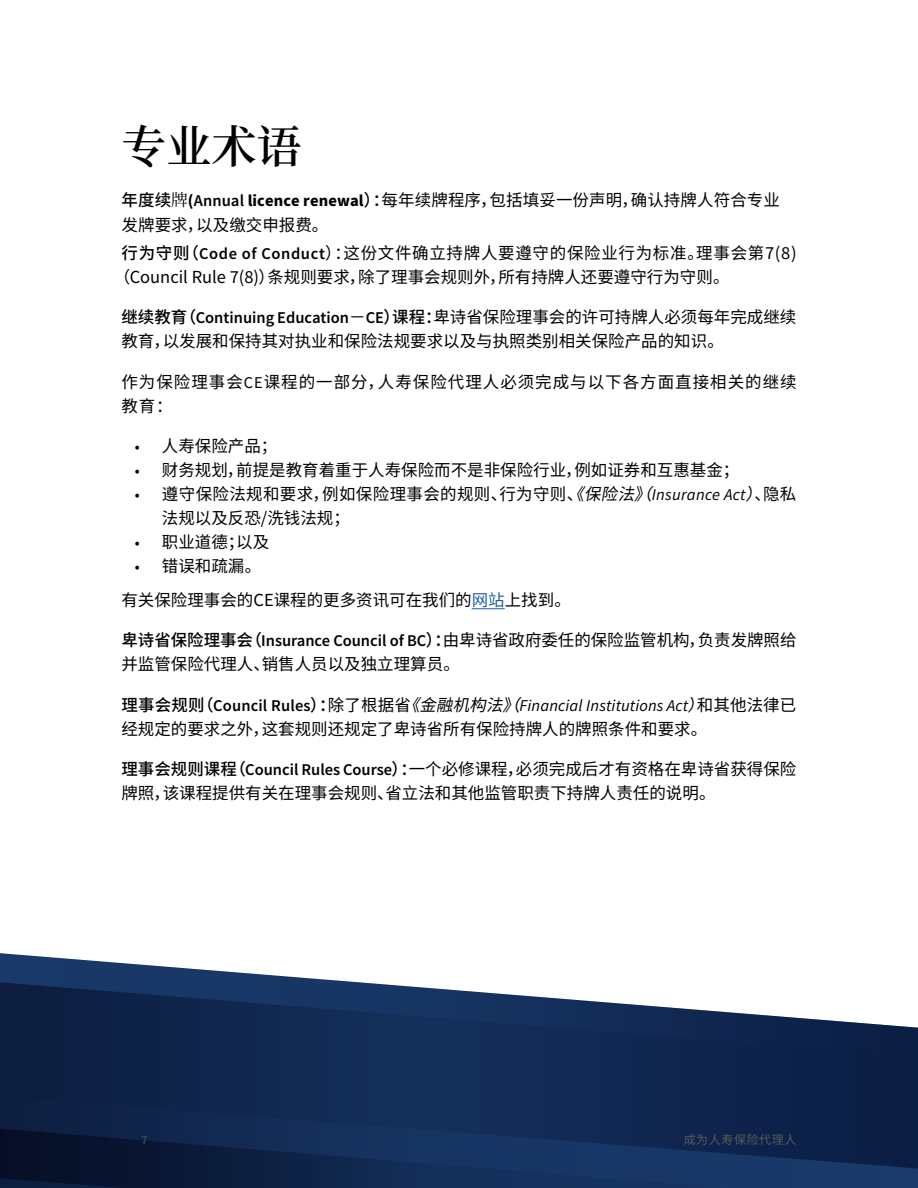
<style>
.page{position:relative;width:918px;height:1188px;background:#fff}
.page>*{position:absolute;margin:0;border:0;box-sizing:border-box;transform-origin:0 0}
.t1{font:600 45px "Source Han Serif SC";color:#000}
.t2{font:16.5px/24px "Source Han Sans CN";color:#000}
.t3{font:italic 16.5px "Source Sans Pro";letter-spacing:.01em;color:#000}
.t4{font:16.5px/24px "Source Han Sans CN";letter-spacing:.02em;color:#000}
.t5{font:16.5px/24px "Source Han Sans CN";letter-spacing:.06em;color:#000}
.t6{font:12px "Source Han Sans CN";letter-spacing:.05em;color:#58595b}
.t7{font:12px "Source Sans Pro";color:#58595b}
.s1{font-weight:500}
.s2{font-family:"Koz Min Pr 6 N"}
.s3{font-family:"Source Sans Pro";font-weight:700}
.s4{font-family:"Source Sans Pro";font-weight:600}
.s5{font-family:"Source Sans Pro"}
.s6{font-style:italic}
.s7{font-family:"Source Sans Pro";font-style:italic}
.s8{color:#215e9e}
.s9{font-family:"Source Han Sans CN";font-weight:500;font-style:normal}
.s10{font-weight:600;font-style:normal}
.s11{font-family:"Source Han Sans CN";font-style:normal}
.s12{font-family:"Source Han Sans CN"}
</style>
<div class="page">
<svg style="left:0;top:1170px;width:914px;height:18px;background:#112a52"></svg>
<svg style="left:0;top:953px;width:918px;height:217px"></svg>
<hr style="left:472px;top:608px;width:33px;height:1px;background:#215e9e">
<h1 class="t1" style="left:122px;top:121px;width:181px">专业术语</h1>
<p class="t2" style="left:122px;top:187px;width:660px;line-height:25.7px"><span class="s1">年度续</span><span class="s2">牌</span><span class="s3">(</span><span class="s4">Annual</span> <span class="s3">licence renewal</span><span class="s1">）：</span>每年续牌程序，包括填妥一份声明，确认持牌人符合专业发牌要求，以及缴交申报费。</p>
<p class="t2" style="left:114px;top:241px;width:684px;text-indent:8px"><span class="s1">行为守则（</span><span class="s4">Code of Conduct</span>）：这份文件确立持牌人要遵守的保险业行为标准。理事会第7(8)（Council Rule 7(8)）条规则要求，除了理事会规则外，所有持牌人还要遵守行为守则。</p>
<p class="t2" style="left:121px;top:306px;width:676px"><span class="s1">继续教育（</span><span class="s4">Continuing Education</span>－<span class="s4">CE</span><span class="s1">）课程：</span>卑诗省保险理事会的许可持牌人必须每年完成继续教育，以发展和保持其对执业和保险法规要求以及与执照类别相关保险产品的知识。</p>
<p class="t5" style="left:121px;top:370px;width:677px">作为保险理事会<span class="s5">CE</span>课程的一部分，人寿保险代理人必须完成与以下各方面直接相关的继续教育：</p>
<p class="t2" style="left:135px;top:434px;width:144px"><span class="s5">•</span> 人寿保险产品；</p>
<p class="t2" style="left:135px;top:458px;width:606px"><span class="s5">•</span> 财务规划，前提是教育着重于人寿保险而不是非保险行业，例如证券和互惠基金；</p>
<p class="t4" style="left:162px;top:482px;width:636px;text-indent:-27px"><span class="s5">•</span> 遵守保险法规和要求，例如保险理事会的规则、行为守则、<span class="s6">《保险法》（</span><span class="s7">Insurance Act</span><span class="s6">）</span>、隐私法规以及反恐/洗钱法规；</p>
<p class="t2" style="left:135px;top:530px;width:136px"><span class="s5">•</span> 职业道德；以及</p>
<p class="t2" style="left:121px;top:549px;width:451px;line-height:34.5px;text-indent:14px"><span class="s5">•</span> 错误和疏漏。<br>有关保险理事会的CE课程的更多资讯可在我们的<span class="s8">网站</span>上找到。</p>
<p class="t2" style="left:121px;top:629px;width:677px"><span class="s1">卑诗省保险理事会（</span><span class="s4">Insurance Council of BC</span><span class="s1">）：</span>由卑诗省政府委任的保险监管机构，负责发牌照给并监管保险代理人、销售人员以及独立理算员。</p>
<p class="t3" style="left:121px;top:695px;width:677px"><span class="s9">理事会规则（</span><span class="s10">Council Rules</span><span class="s9">）：</span><span class="s11">除了根据省</span><span class="s12">《金融机构法》（</span>Financial Institutions Act<span class="s12">）</span><span class="s11">和其他法律已</span></p>
<p class="t2" style="left:121px;top:717px;width:587px">经规定的要求之外，这套规则还规定了卑诗省所有保险持牌人的牌照条件和要求。</p>
<p class="t2" style="left:121px;top:757px;width:676px"><span class="s1">理事会规则课程（</span><span class="s4">Council Rules Course</span><span class="s1">）：</span>一个必修课程，必须完成后才有资格在卑诗省获得保险牌照，该课程提供有关在理事会规则、省立法和其他监管职责下持牌人责任的说明。</p>
<p class="t7" style="left:141px;top:1132px;width:7px">7</p>
<p class="t6" style="left:684px;top:1132px;width:114px">成为人寿保险代理人</p>
</div>
